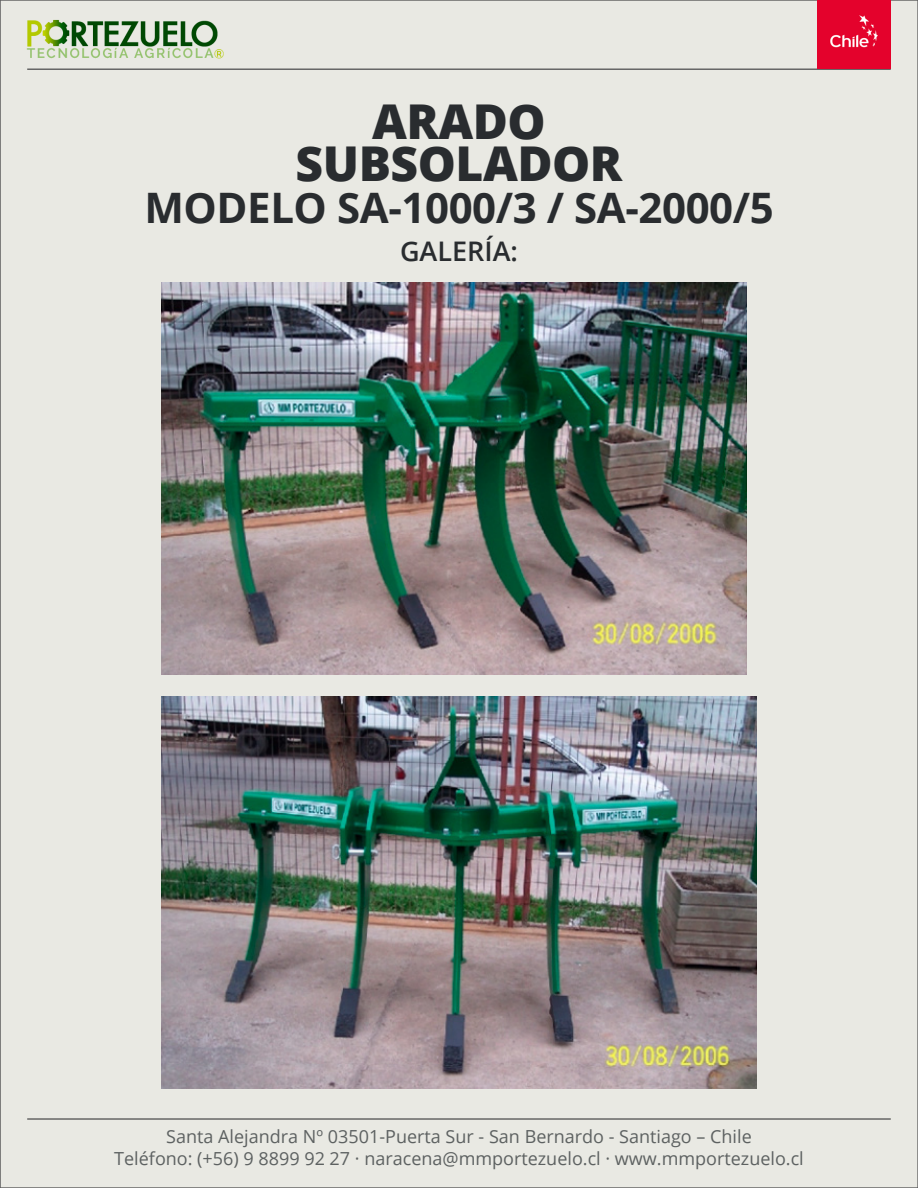
<style>
.page{position:relative;width:918px;height:1188px;background:#fff}
.page>*{position:absolute;margin:0;border:0;box-sizing:border-box;transform-origin:0 0}
.t1{font:800 48px "Open Sans";letter-spacing:-.01em;color:#292c2f}
.t2{font:700 42px "Open Sans";letter-spacing:-.01em;color:#292c2f}
.t3{font:600 27px "Open Sans";color:#292c2f}
.t4{font:18px/21.6px "Open Sans";color:#5d6161;text-align:center}
</style>
<div class="page">
<div style="left:0;top:0;width:918px;height:1188px;background:#e9e9e3;border:2px solid #666"></div>
<hr style="left:27px;top:1118px;width:864px;height:2px;background:#666">
<hr style="left:27px;top:68px;width:864px;height:2px;background:#666">
<img style="left:26px;top:19px;width:198px;height:40px">
<img style="left:818px;top:0;width:73px;height:69px">
<img style="left:161px;top:282px;width:585px;height:393px">
<img style="left:161px;top:696px;width:596px;height:393px">
<p class="t1" style="left:372px;top:85px;width:175px">ARADO</p>
<p class="t1" style="left:296px;top:127px;width:328px">SUBSOLADOR</p>
<p class="t2" style="left:144px;top:178px;width:631px">MODELO SA-1000/3 / SA-2000/5</p>
<p class="t3" style="left:400px;top:233px;width:119px">GALERÍA:</p>
<p class="t4" style="left:114px;top:1125px;width:691px">Santa Alejandra Nº 03501-Puerta Sur - San Bernardo - Santiago – Chile<br>Teléfono: (+56) 9 8899 92 27 · naracena@mmportezuelo.cl · www.mmportezuelo.cl</p>
</div>
